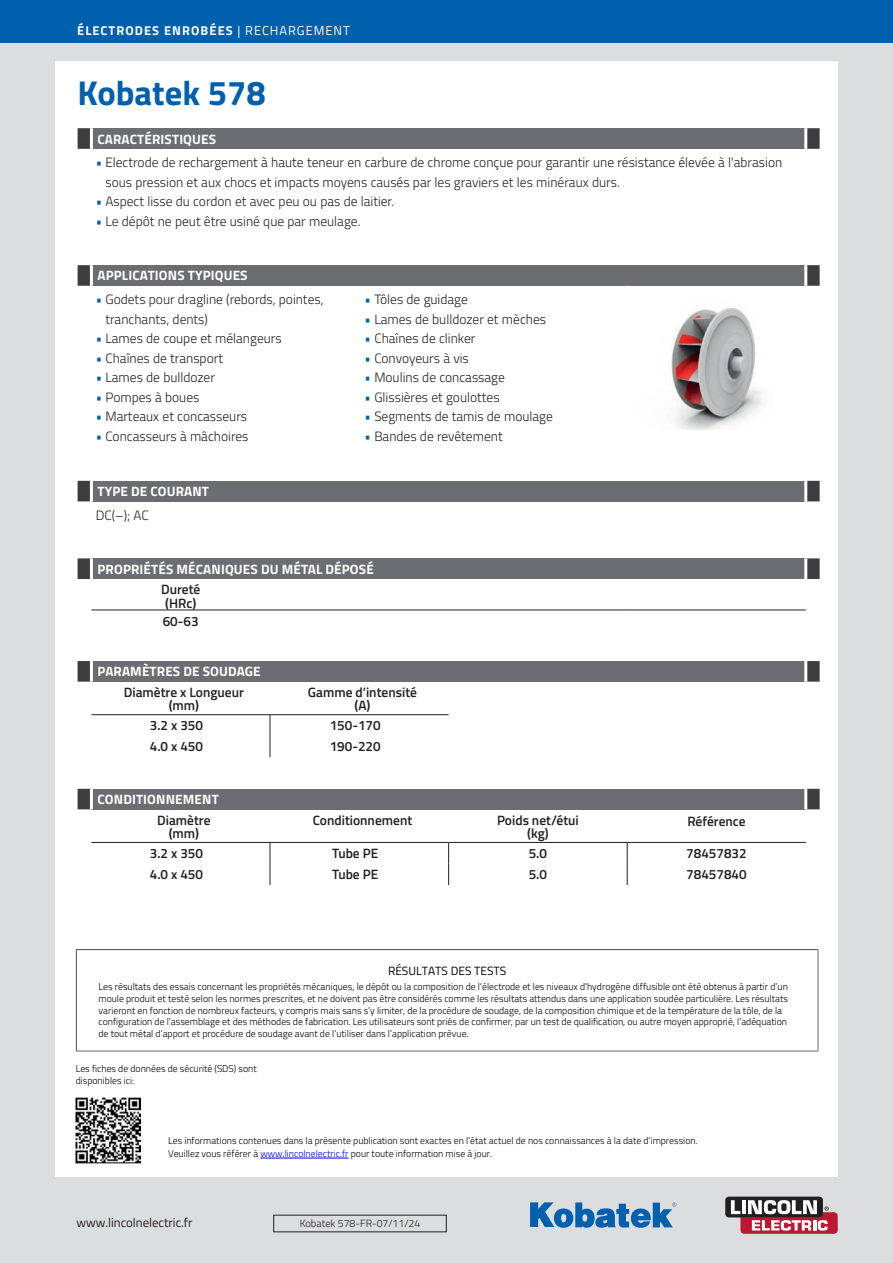
<style>
.page{position:relative;width:893px;height:1263px;background:#dcdddf}
.page>*{position:absolute;margin:0;border:0;box-sizing:border-box;transform-origin:0 0}
.t1{font:700 34.5px "Titillium Web";color:#0160ae}
.t2{font:300 13.5px/19.5px "Titillium Web";color:#231f20}
.t3{font:600 13.5px/13.5px "Titillium Web";color:#231f20;text-align:center}
.t4{font:700 13.5px "Titillium Web";letter-spacing:.01em;color:#fff}
.t5{font:700 12.75px "Titillium Web";letter-spacing:.085em;color:#fff}
.t6{font:12.75px "Titillium Web";color:#231f20}
.t7{font:12px "Titillium Web";color:#000}
.t8{font:300 10.5px "Titillium Web";color:#231f20}
.t9{font:300 9.75px/12px "Titillium Web";color:#000}
.s1{font-weight:400}
.s2{color:#0160ae}
.s3{color:#00f}
</style>
<div class="page">
<div style="left:55px;top:62px;width:783px;height:1115px;background:#fff"></div>
<div style="left:0;top:0;width:893px;height:43px;background:#0160ae"></div>
<svg style="left:78px;top:558px;width:742px;height:21px"></svg>
<div style="left:91px;top:558px;width:715px;height:21px;background:#6c6d70"></div>
<hr style="left:90px;top:558px;width:3px;height:21px;background:#fff">
<hr style="left:804px;top:558px;width:3px;height:21px;background:#fff">
<hr style="left:91px;top:610px;width:179px;height:1px;background:#231f20">
<hr style="left:270px;top:610px;width:179px;height:1px;background:#231f20">
<hr style="left:449px;top:610px;width:178px;height:1px;background:#231f20">
<hr style="left:627px;top:610px;width:179px;height:1px;background:#231f20">
<svg style="left:78px;top:789px;width:742px;height:20px"></svg>
<div style="left:91px;top:789px;width:715px;height:20px;background:#6c6d70"></div>
<hr style="left:90px;top:789px;width:3px;height:20px;background:#fff">
<hr style="left:804px;top:789px;width:3px;height:20px;background:#fff">
<hr style="left:91px;top:842px;width:179px;height:1px;background:#231f20">
<hr style="left:270px;top:842px;width:179px;height:1px;background:#231f20">
<hr style="left:449px;top:842px;width:178px;height:1px;background:#231f20">
<hr style="left:627px;top:842px;width:179px;height:1px;background:#231f20">
<svg style="left:627px;top:843px;width:1px;height:42px"></svg>
<svg style="left:270px;top:843px;width:1px;height:42px"></svg>
<svg style="left:448px;top:843px;width:1px;height:42px"></svg>
<svg style="left:78px;top:661px;width:742px;height:21px"></svg>
<div style="left:91px;top:661px;width:715px;height:21px;background:#6c6d70"></div>
<hr style="left:90px;top:661px;width:3px;height:21px;background:#fff">
<hr style="left:804px;top:661px;width:3px;height:21px;background:#fff">
<hr style="left:91px;top:714px;width:179px;height:1px;background:#231f20">
<hr style="left:270px;top:714px;width:179px;height:1px;background:#231f20">
<svg style="left:270px;top:715px;width:1px;height:42px"></svg>
<svg style="left:78px;top:128px;width:742px;height:21px"></svg>
<div style="left:91px;top:128px;width:715px;height:21px;background:#6c6d70"></div>
<hr style="left:90px;top:128px;width:3px;height:21px;background:#fff">
<hr style="left:804px;top:128px;width:3px;height:21px;background:#fff">
<svg style="left:78px;top:481px;width:742px;height:20px"></svg>
<div style="left:91px;top:481px;width:715px;height:20px;background:#6c6d70"></div>
<hr style="left:90px;top:481px;width:3px;height:20px;background:#fff">
<hr style="left:804px;top:481px;width:3px;height:20px;background:#fff">
<svg style="left:78px;top:265px;width:742px;height:21px"></svg>
<div style="left:91px;top:265px;width:715px;height:21px;background:#6c6d70"></div>
<hr style="left:90px;top:265px;width:3px;height:21px;background:#fff">
<hr style="left:804px;top:265px;width:3px;height:21px;background:#fff">
<img style="left:670px;top:307px;width:92px;height:122px">
<div style="left:725px;top:1196px;width:98px;height:21px;background:#231f20;border-radius:4px"></div>
<svg style="left:731px;top:1200px;width:107px;height:34px"></svg>
<svg style="left:530px;top:1202px;width:146px;height:26px"></svg>
<svg style="left:76px;top:949px;width:742px;height:102px"></svg>
<img style="left:76px;top:1097px;width:65px;height:65px">
<hr style="left:260px;top:1158px;width:89px;height:1px;background:#00f">
<hr style="left:76px;top:1162px;width:65px;height:1px;background:#000">
<h3 class="t5" style="left:77px;top:20px;width:274px">ÉLECTRODES ENROBÉES <span class="s1">| RECHARGEMENT</span></h3>
<h1 class="t1" style="left:78px;top:67px;width:190px">Kobatek 578</h1>
<h2 class="t4" style="left:98px;top:128px;width:120px">CARACTÉRISTIQUES</h2>
<h2 class="t2" style="left:105px;top:152px;width:678px;text-indent:-10px"><span class="s2">•</span> Electrode de rechargement à haute teneur en carbure de chrome conçue pour garantir une résistance élevée à l'abrasion sous pression et aux chocs et impacts moyens causés par les graviers et les minéraux durs.</h2>
<h2 class="t2" style="left:96px;top:191px;width:300px"><span class="s2">•</span> Aspect lisse du cordon et avec peu ou pas de laitier.</h2>
<h2 class="t2" style="left:96px;top:211px;width:266px"><span class="s2">•</span> Le dépôt ne peut être usiné que par meulage.</h2>
<h2 class="t4" style="left:98px;top:265px;width:152px">APPLICATIONS TYPIQUES</h2>
<h2 class="t2" style="left:105px;top:289px;width:220px;text-indent:-10px"><span class="s2">•</span> Godets pour dragline (rebords, pointes, tranchants, dents)</h2>
<h2 class="t2" style="left:96px;top:328px;width:188px"><span class="s2">•</span> Lames de coupe et mélangeurs</h2>
<h2 class="t2" style="left:96px;top:348px;width:129px"><span class="s2">•</span> Chaînes de transport</h2>
<h2 class="t2" style="left:96px;top:367px;width:121px"><span class="s2">•</span> Lames de bulldozer</h2>
<h2 class="t2" style="left:96px;top:387px;width:105px"><span class="s2">•</span> Pompes à boues</h2>
<h2 class="t2" style="left:96px;top:406px;width:153px"><span class="s2">•</span> Marteaux et concasseurs</h2>
<h2 class="t2" style="left:96px;top:426px;width:154px"><span class="s2">•</span> Concasseurs à mâchoires</h2>
<h2 class="t4" style="left:98px;top:481px;width:113px">TYPE DE COURANT</h2>
<h2 class="t2" style="left:96px;top:505px;width:55px">DC(–); AC</h2>
<h2 class="t2" style="left:365px;top:289px;width:105px"><span class="s2">•</span> Tôles de guidage</h2>
<h2 class="t2" style="left:365px;top:309px;width:183px"><span class="s2">•</span> Lames de bulldozer et mèches</h2>
<h2 class="t2" style="left:365px;top:328px;width:112px"><span class="s2">•</span> Chaînes de clinker</h2>
<h2 class="t2" style="left:365px;top:348px;width:106px"><span class="s2">•</span> Convoyeurs à vis</h2>
<h2 class="t2" style="left:365px;top:367px;width:142px"><span class="s2">•</span> Moulins de concassage</h2>
<h2 class="t2" style="left:365px;top:387px;width:136px"><span class="s2">•</span> Glissières et goulottes</h2>
<h2 class="t2" style="left:365px;top:406px;width:190px"><span class="s2">•</span> Segments de tamis de moulage</h2>
<h2 class="t2" style="left:365px;top:426px;width:140px"><span class="s2">•</span> Bandes de revêtement</h2>
<h2 class="t4" style="left:98px;top:559px;width:278px">PROPRIÉTÉS MÉCANIQUES DU MÉTAL DÉPOSÉ</h2>
<h2 class="t3" style="left:161px;top:582px;width:41px">Dureté (HRc)</h2>
<h2 class="t3" style="left:163px;top:613px;width:37px">60-63</h2>
<h2 class="t4" style="left:98px;top:661px;width:165px">PARAMÈTRES DE SOUDAGE</h2>
<h2 class="t3" style="left:124px;top:685px;width:122px">Diamètre x Longueur (mm)</h2>
<h2 class="t3" style="left:308px;top:685px;width:111px">Gamme d’intensité (A)</h2>
<h2 class="t3" style="left:150px;top:718px;width:55px">3.2 x 350</h2>
<h2 class="t3" style="left:330px;top:718px;width:53px">150-170</h2>
<h2 class="t3" style="left:150px;top:739px;width:55px">4.0 x 450</h2>
<h2 class="t3" style="left:330px;top:739px;width:53px">190-220</h2>
<h2 class="t4" style="left:98px;top:789px;width:123px">CONDITIONNEMENT</h2>
<h2 class="t3" style="left:157px;top:812px;width:55px">Diamètre (mm)</h2>
<h2 class="t3" style="left:313px;top:812px;width:101px">Conditionnement</h2>
<h2 class="t3" style="left:497px;top:812px;width:83px">Poids net/étui (kg)</h2>
<h2 class="t3" style="left:687px;top:814px;width:60px">Référence</h2>
<h2 class="t3" style="left:150px;top:846px;width:55px">3.2 x 350</h2>
<h2 class="t3" style="left:332px;top:846px;width:48px">Tube PE</h2>
<h2 class="t3" style="left:529px;top:846px;width:20px">5.0</h2>
<h2 class="t3" style="left:686px;top:846px;width:62px">78457832</h2>
<h2 class="t3" style="left:150px;top:867px;width:55px">4.0 x 450</h2>
<h2 class="t3" style="left:332px;top:867px;width:48px">Tube PE</h2>
<h2 class="t3" style="left:529px;top:867px;width:20px">5.0</h2>
<h2 class="t3" style="left:686px;top:867px;width:62px">78457840</h2>
<p class="t7" style="left:388px;top:962px;width:120px">RÉSULTATS DES TESTS</p>
<p class="t9" style="left:99px;top:980px;width:691px">Les résultats des essais concernant les propriétés mécaniques, le dépôt ou la composition de l'électrode et les niveaux d'hydrogène diffusible ont été obtenus à partir d’un moule produit et testé selon les normes prescrites, et ne doivent pas être considérés comme les résultats attendus dans une application soudée particulière. Les résultats varieront en fonction de nombreux facteurs, y compris mais sans s’y limiter, de la procédure de soudage, de la composition chimique et de la température de la tôle, de la configuration de l’assemblage et des méthodes de fabrication. Les utilisateurs sont priés de confirmer, par un test de qualification, ou autre moyen approprié, l’adéquation de tout métal d’apport et procédure de soudage avant de l’utiliser dans l’application prévue.</p>
<p class="t9" style="left:76px;top:1062px;width:183px">Les fiches de données de sécurité (SDS) sont disponibles ici:</p>
<p class="t9" style="left:168px;top:1133px;width:531px;line-height:13px">Les informations contenues dans la présente publication sont exactes en l’état actuel de nos connaissances à la date d’impression.<br>Veuillez vous référer à <span class="s3">www.lincolnelectric.fr</span> pour toute information mise à jour.</p>
<h3 class="t6" style="left:77px;top:1213px;width:118px">www.lincolnelectric.fr</h3>
<p class="t8" style="left:300px;top:1216px;width:122px">Kobatek 578-FR-07/11/24</p>
</div>
